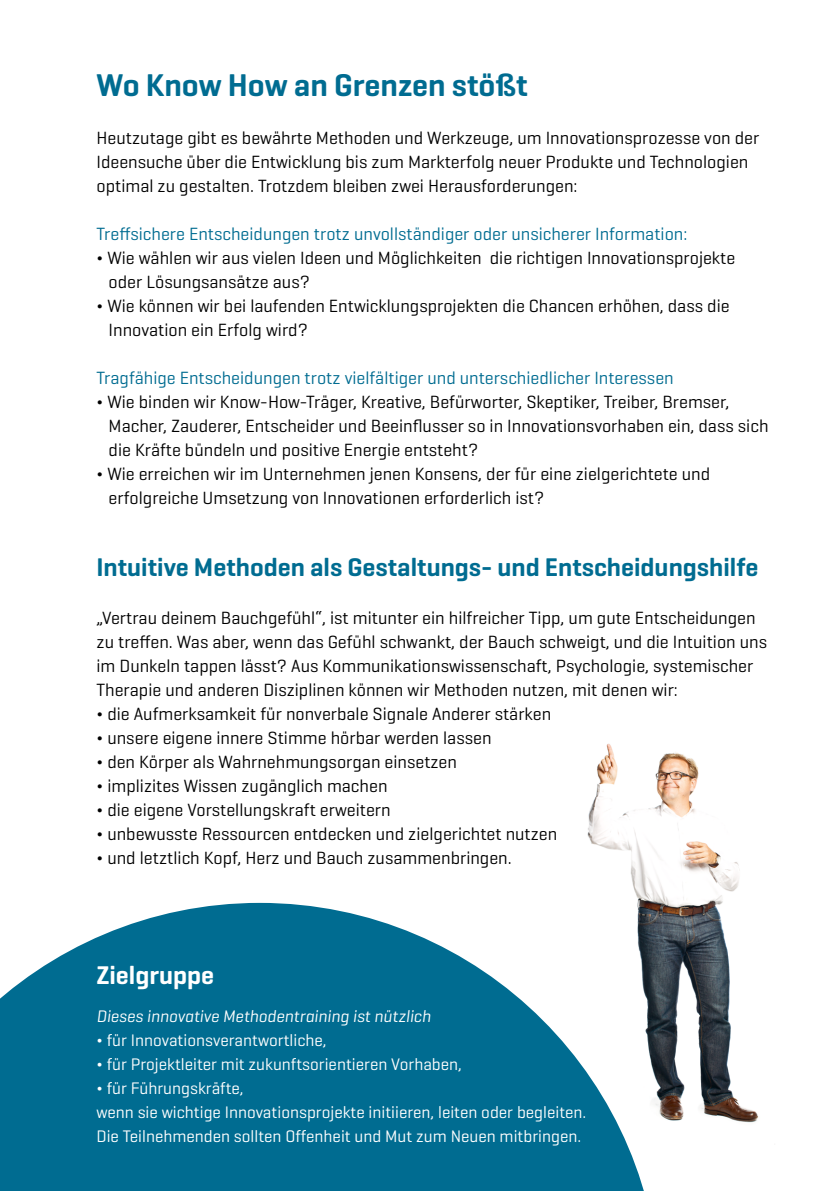
<style>
.page{position:relative;width:840px;height:1191px;background:#fff}
.page>*{position:absolute;margin:0;border:0;box-sizing:border-box;transform-origin:0 0}
.t1{font:600 32px "Geogrotesque";color:#006c91}
.t2{font:600 26px "Geogrotesque";color:#006c91}
.t3{font:600 26px "Geogrotesque";color:#fff}
.t4{font:18px/24px "Geogrotesque";color:#000}
.t5{font:18px "Geogrotesque";color:#006c91}
.t6{font:17px/24px "Geogrotesque";color:#fff}
.t7{font:italic 17px "Geogrotesque";color:#fff}
</style>
<div class="page">
<img style="left:587px;top:743px;width:172px;height:380px">
<svg style="left:0;top:903px;width:659px;height:288px;fill:#006c91"></svg>
<h1 class="t1" style="left:96px;top:65px;width:432px">Wo Know How an Grenzen stößt</h1>
<p class="t4" style="left:96px;top:125px;width:664px">Heutzutage gibt es bewährte Methoden und Werkzeuge, um Innovationsprozesse von der<br>Ideensuche über die Entwicklung bis zum Markterfolg neuer Produkte und Technologien optimal zu gestalten. Trotzdem bleiben zwei Herausforderungen:</p>
<p class="t5" style="left:96px;top:223px;width:592px">Treffsichere Entscheidungen trotz unvollständiger oder unsicherer Information:</p>
<p class="t4" style="left:96px;top:245px;width:640px">¬ Wie wählen wir aus vielen Ideen und Möglichkeiten die richtigen Innovationsprojekte</p>
<p class="t4" style="left:108px;top:269px;width:203px">oder Lösungsansätze aus?</p>
<p class="t4" style="left:96px;top:293px;width:634px">¬ Wie können wir bei laufenden Entwicklungsprojekten die Chancen erhöhen, dass die</p>
<p class="t4" style="left:108px;top:317px;width:201px">Innovation ein Erfolg wird?</p>
<p class="t5" style="left:96px;top:367px;width:578px">Tragfähige Entscheidungen trotz vielfältiger und unterschiedlicher Interessen</p>
<p class="t4" style="left:96px;top:389px;width:634px">¬ Wie binden wir Know-How-Träger, Kreative, Befürworter, Skeptiker, Treiber, Bremser,</p>
<p class="t4" style="left:108px;top:413px;width:661px">Macher, Zauderer, Entscheider und Beeinflusser so in Innovationsvorhaben ein, dass sich</p>
<p class="t4" style="left:108px;top:437px;width:371px">die Kräfte bündeln und positive Energie entsteht?</p>
<p class="t4" style="left:96px;top:461px;width:615px">¬ Wie erreichen wir im Unternehmen jenen Konsens, der für eine zielgerichtete und</p>
<p class="t4" style="left:108px;top:485px;width:437px">erfolgreiche Umsetzung von Innovationen erforderlich ist?</p>
<h2 class="t2" style="left:96px;top:551px;width:663px">Intuitive Methoden als Gestaltungs- und Entscheidungshilfe</h2>
<p class="t4" style="left:96px;top:605px;width:671px">„Vertrau deinem Bauchgefühl“, ist mitunter ein hilfreicher Tipp, um gute Entscheidungen zu treffen. Was aber, wenn das Gefühl schwankt, der Bauch schweigt, und die Intuition uns im Dunkeln tappen lässt? Aus Kommunikationswissenschaft, Psychologie, systemischer Therapie und anderen Disziplinen können wir Methoden nutzen, mit denen wir:<br>¬ die Aufmerksamkeit für nonverbale Signale Anderer stärken<br>¬ unsere eigene innere Stimme hörbar werden lassen<br>¬ den Körper als Wahrnehmungsorgan einsetzen<br>¬ implizites Wissen zugänglich machen<br>¬ die eigene Vorstellungskraft erweitern<br>¬ unbewusste Ressourcen entdecken und zielgerichtet nutzen<br>¬ und letztlich Kopf, Herz und Bauch zusammenbringen.</p>
<h2 class="t3" style="left:96px;top:959px;width:119px">Zielgruppe</h2>
<p class="t7" style="left:96px;top:1005px;width:335px">Dieses innovative Methodentraining ist nützlich</p>
<p class="t6" style="left:96px;top:1027px;width:491px">¬ für Innovationsverantwortliche,<br>¬ für Projektleiter mit zukunftsorientieren Vorhaben,<br>¬ für Führungskräfte,<br>wenn sie wichtige Innovationsprojekte initiieren, leiten oder begleiten.<br>Die Teilnehmenden sollten Offenheit und Mut zum Neuen mitbringen.</p>
</div>
